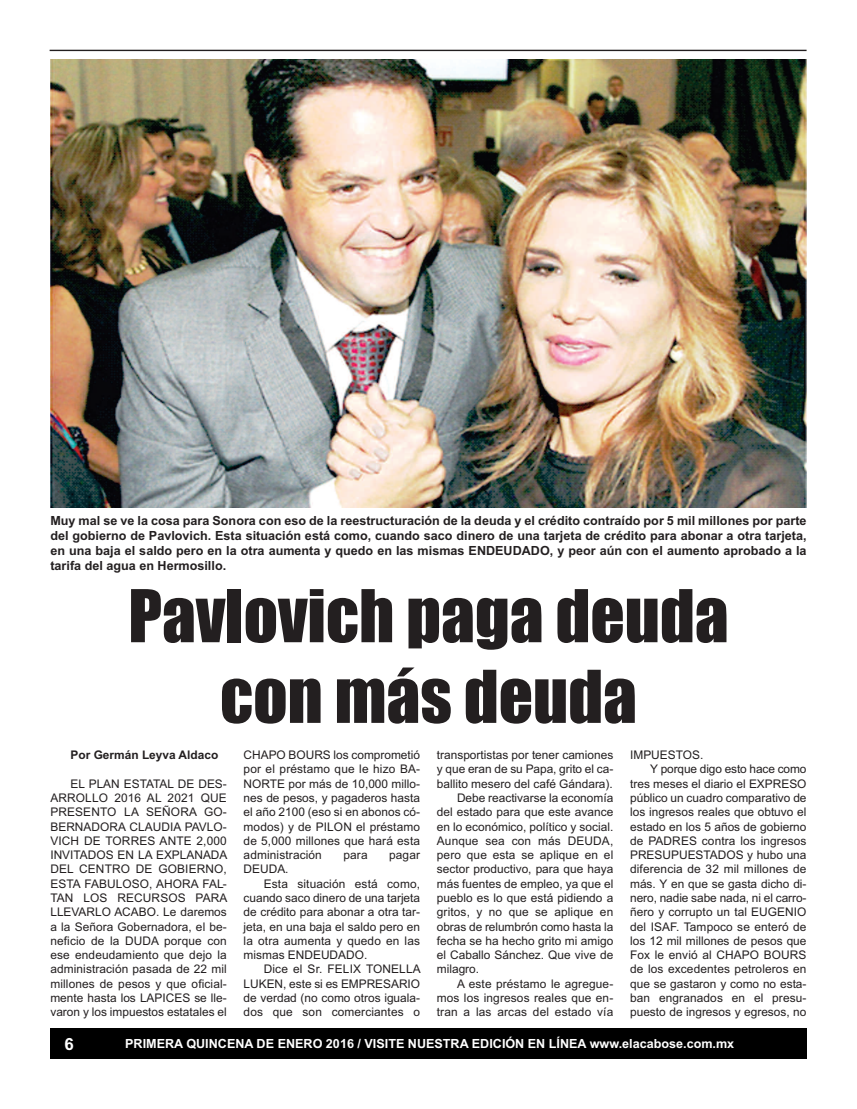
<style>
.page{position:relative;width:857px;height:1109px;background:#fff}
.page>*{position:absolute;margin:0;border:0;box-sizing:border-box;transform-origin:0 0}
.t1{font:67.2px/80.6px "Impact";color:#231f20;text-align:center}
.t2{font:700 16.8px "Arial";color:#fff}
.t3{font:700 12.6px/15.1px "Arial";color:#231f20;text-align:justify}
.t4{font:700 12.6px "Arial";color:#fff}
.t5{font:11.9px/14.3px "Arial";color:#231f20;text-align:justify}
.t6{font:700 11.9px "Arial";color:#231f20}
</style>
<div class="page">
<div style="left:50px;top:1028px;width:756px;height:30px;background:#000"></div>
<hr style="left:50px;top:50px;width:756px;height:1px;background:#231f20">
<img style="left:50px;top:60px;width:756px;height:447px">
<p class="t3" style="left:50px;top:513px;width:758px">Muy mal se ve la cosa para Sonora con eso de la reestructuración de la deuda y el crédito contraído por 5 mil millones por parte del gobierno de Pavlovich. Esta situación está como, cuando saco dinero de una tarjeta de crédito para abonar a otra tarjeta, en una baja el saldo pero en la otra aumenta y quedo en las mismas ENDEUDADO, y peor aún con el aumento aprobado a la tarifa del agua en Hermosillo.</p>
<h1 class="t1" style="left:128px;top:579px;width:602px">Pavlovich paga deuda con más deuda</h1>
<p class="t6" style="left:71px;top:748px;width:149px">Por Germán Leyva Aldaco</p>
<p class="t5" style="left:50px;top:776px;width:179px;text-indent:20px">EL PLAN ESTATAL DE DES-ARROLLO 2016 AL 2021 QUE PRESENTO LA SEÑORA GO-BERNADORA CLAUDIA PAVLO-VICH DE TORRES ANTE 2,000<br>INVITADOS EN LA EXPLANADA DEL CENTRO DE GOBIERNO, ESTA FABULOSO, AHORA FAL-TAN LOS RECURSOS PARA LLEVARLO ACABO. Le daremos a la Señora Gobernadora, el be&shy;neficio de la DUDA porque con ese endeudamiento que dejo la administración pasada de 22 mil millones de pesos y que oficial&shy;mente hasta los LAPICES se lle&shy;varon y los impuestos estatales el</p>
<p class="t5" style="left:244px;top:748px;width:178px">CHAPO BOURS los comprometió por el préstamo que le hizo BA-NORTE por más de 10,000 millo&shy;nes de pesos, y pagaderos hasta el año 2100 (eso si en abonos có&shy;modos) y de PILON el préstamo de 5,000 millones que hará esta administración</p>
<p class="t5" style="left:343px;top:848px;width:26px">para</p>
<p class="t5" style="left:389px;top:848px;width:32px">pagar</p>
<p class="t5" style="left:244px;top:862px;width:46px">DEUDA.</p>
<p class="t5" style="left:264px;top:876px;width:158px">Esta situación está como,</p>
<p class="t5" style="left:244px;top:891px;width:178px">cuando saco dinero de una tarjeta</p>
<p class="t5" style="left:244px;top:905px;width:178px">de crédito para abonar a otra tar-</p>
<p class="t5" style="left:244px;top:919px;width:178px">jeta, en una baja el saldo pero en</p>
<p class="t5" style="left:244px;top:933px;width:178px">la otra aumenta y quedo en las</p>
<p class="t5" style="left:244px;top:948px;width:125px">mismas ENDEUDADO.</p>
<p class="t5" style="left:264px;top:962px;width:158px">Dice el Sr. FELIX TONELLA</p>
<p class="t5" style="left:244px;top:976px;width:178px">LUKEN, este si es EMPRESARIO</p>
<p class="t5" style="left:244px;top:991px;width:178px">de verdad (no como otros iguala-</p>
<p class="t5" style="left:244px;top:1005px;width:178px">dos que son comerciantes o</p>
<p class="t5" style="left:437px;top:748px;width:178px">transportistas por tener camiones</p>
<p class="t5" style="left:437px;top:762px;width:178px">y que eran de su Papa, grito el ca-</p>
<p class="t5" style="left:437px;top:776px;width:177px">ballito mesero del café Gándara).</p>
<p class="t5" style="left:457px;top:791px;width:158px">Debe reactivarse la economía</p>
<p class="t5" style="left:437px;top:805px;width:178px">del estado para que este avance</p>
<p class="t5" style="left:437px;top:819px;width:178px">en lo económico, político y social.</p>
<p class="t5" style="left:437px;top:833px;width:178px">Aunque sea con más DEUDA,</p>
<p class="t5" style="left:437px;top:848px;width:178px">pero que esta se aplique en el</p>
<p class="t5" style="left:437px;top:862px;width:178px">sector productivo, para que haya</p>
<p class="t5" style="left:437px;top:876px;width:178px">más fuentes de empleo, ya que el</p>
<p class="t5" style="left:437px;top:891px;width:178px">pueblo es lo que está pidiendo a</p>
<p class="t5" style="left:437px;top:905px;width:178px">gritos, y no que se aplique en</p>
<p class="t5" style="left:437px;top:919px;width:178px">obras de relumbrón como hasta la</p>
<p class="t5" style="left:437px;top:933px;width:178px">fecha se ha hecho grito mi amigo</p>
<p class="t5" style="left:437px;top:948px;width:178px">el Caballo Sánchez. Que vive de</p>
<p class="t5" style="left:437px;top:962px;width:44px">milagro.</p>
<p class="t5" style="left:457px;top:976px;width:158px">A este préstamo le agregue-</p>
<p class="t5" style="left:437px;top:991px;width:178px">mos los ingresos reales que en-</p>
<p class="t5" style="left:437px;top:1005px;width:178px">tran a las arcas del estado vía</p>
<p class="t5" style="left:630px;top:748px;width:75px">IMPUESTOS.</p>
<p class="t5" style="left:650px;top:762px;width:158px">Y porque digo esto hace como</p>
<p class="t5" style="left:630px;top:776px;width:178px">tres meses el diario el EXPRESO</p>
<p class="t5" style="left:630px;top:791px;width:178px">público un cuadro comparativo de</p>
<p class="t5" style="left:630px;top:805px;width:178px">los ingresos reales que obtuvo el</p>
<p class="t5" style="left:630px;top:819px;width:178px">estado en los 5 años de gobierno</p>
<p class="t5" style="left:630px;top:833px;width:178px">de PADRES contra los ingresos</p>
<p class="t5" style="left:630px;top:848px;width:178px">PRESUPUESTADOS y hubo una</p>
<p class="t5" style="left:630px;top:862px;width:178px">diferencia de 32 mil millones de</p>
<p class="t5" style="left:630px;top:876px;width:178px">más. Y en que se gasta dicho di-</p>
<p class="t5" style="left:630px;top:891px;width:178px">nero, nadie sabe nada, ni el carro-</p>
<p class="t5" style="left:630px;top:905px;width:178px">ñero y corrupto un tal EUGENIO</p>
<p class="t5" style="left:630px;top:919px;width:178px">del ISAF. Tampoco se enteró de</p>
<p class="t5" style="left:630px;top:933px;width:178px">los 12 mil millones de pesos que</p>
<p class="t5" style="left:630px;top:948px;width:178px">Fox le envió al CHAPO BOURS</p>
<p class="t5" style="left:630px;top:962px;width:178px">de los excedentes petroleros en</p>
<p class="t5" style="left:630px;top:976px;width:178px">que se gastaron y como no esta-</p>
<p class="t5" style="left:630px;top:991px;width:178px">ban engranados en el presu-</p>
<p class="t5" style="left:630px;top:1005px;width:178px">puesto de ingresos y egresos, no</p>
<h2 class="t2" style="left:65px;top:1034px;width:11px">6</h2>
<p class="t4" style="left:125px;top:1037px;width:610px">PRIMERA QUINCENA DE ENERO 2016 / VISITE NUESTRA EDICIÓN EN LÍNEA www.elacabose.com.mx</p>
</div>
